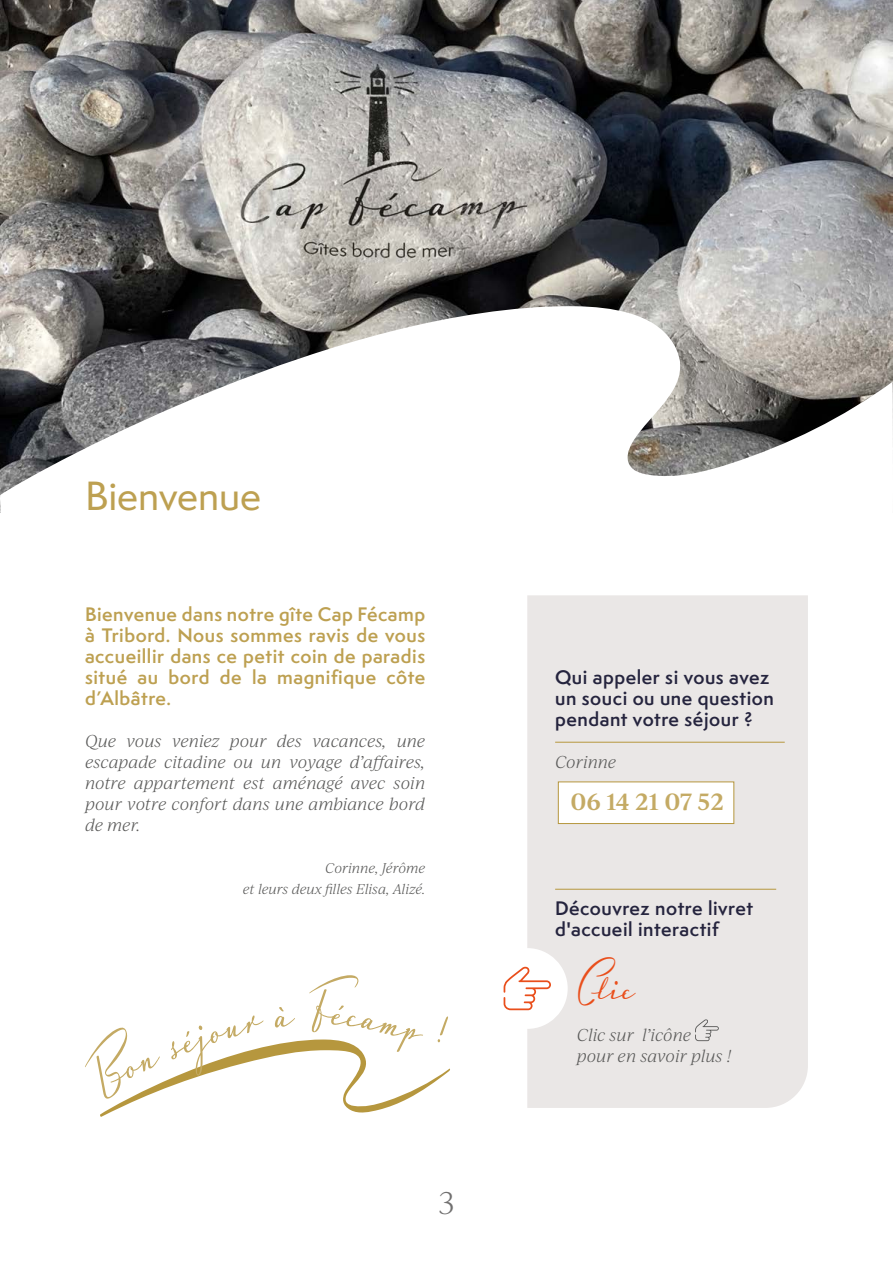
<style>
.page{position:relative;width:893px;height:1263px;background:#fff}
.page>*{position:absolute;margin:0;border:0;box-sizing:border-box;transform-origin:0 0}
.t1{font:69px "Luxus Brut";color:#c4aa64;scale:.77 1}
.t2{font:58.5px "Luxus Brut";color:#e94e1b;scale:.77 1}
.t3{font:500 37.5px "Semplicita Pro";color:#bda051}
.t4{font:300 30px "Ivy Journal";color:#706f6f}
.t5{font:600 22.5px "Ivy Journal";letter-spacing:-.01em;color:#c4aa64}
.t6{font:600 18px/21px "Semplicita Pro";letter-spacing:.03em;color:#bda051;text-align:justify}
.t7{font:600 18px/21px "Semplicita Pro";letter-spacing:.03em;color:#25243e}
.t8{font:italic 300 16.5px/21px "Ivy Journal";color:#575756;text-align:justify}
.t9{font:italic 300 13.5px/21px "Ivy Journal";letter-spacing:-.005em;color:#575756;text-align:right}
</style>
<div class="page">
<img style="left:0;top:0;width:893px;height:306px">
<svg style="left:0;top:306px;width:893px;height:207px"></svg>
<div style="left:527px;top:595px;width:281px;height:513px;background:#eae7e6"></div>
<div style="left:558px;top:781px;width:176px;height:43px;background:#fff;border:1px solid #b6973e"></div>
<hr style="left:555px;top:742px;width:230px;height:1px;background:#b6973e">
<hr style="left:555px;top:889px;width:221px;height:1px;background:#b6973e">
<div style="left:487px;top:948px;width:81px;height:81px;background:#fff;border-radius:50%"></div>
<svg style="left:695px;top:1019px;width:24px;height:22px"></svg>
<svg style="left:504px;top:966px;width:47px;height:44px"></svg>
<svg style="left:100px;top:1039px;width:350px;height:78px"></svg>
<h3 class="t3" style="left:85px;top:469px;width:177px">Bienvenue</h3>
<p class="t6" style="left:85px;top:604px;width:342px">Bienvenue dans notre gîte Cap Fécamp à Tribord. Nous sommes ravis de vous accueillir dans ce petit coin de paradis situé au bord de la magnifique côte d’Albâtre.</p>
<p class="t8" style="left:85px;top:730px;width:342px">Que vous veniez pour des vacances, une escapade citadine ou un voyage d’affaires, notre appartement est aménagé avec soin pour votre confort dans une ambiance bord de mer.</p>
<p class="t9" style="left:243px;top:857px;width:184px">Corinne, Jérôme<br>et leurs deux filles Elisa, Alizé.</p>
<h1 class="t1" style="left:309px;top:960px;width:36px">F</h1>
<h3 class="t4" style="left:438px;top:1182px;width:18px">3</h3>
<p class="t7" style="left:555px;top:667px;width:220px">Qui appeler si vous avez un souci ou une question pendant votre séjour ?</p>
<p class="t8" style="left:555px;top:751px;width:63px">Corinne</p>
<h3 class="t5" style="left:570px;top:785px;width:155px">06 14 21 07 52</h3>
<p class="t7" style="left:555px;top:898px;width:199px">Découvrez notre livret d'accueil interactif</p>
<h2 class="t2" style="left:577px;top:945px;width:82px">Clic</h2>
<p class="t8" style="left:577px;top:1024px;width:156px">Clic sur l’icône pour en savoir plus !</p>
</div>
